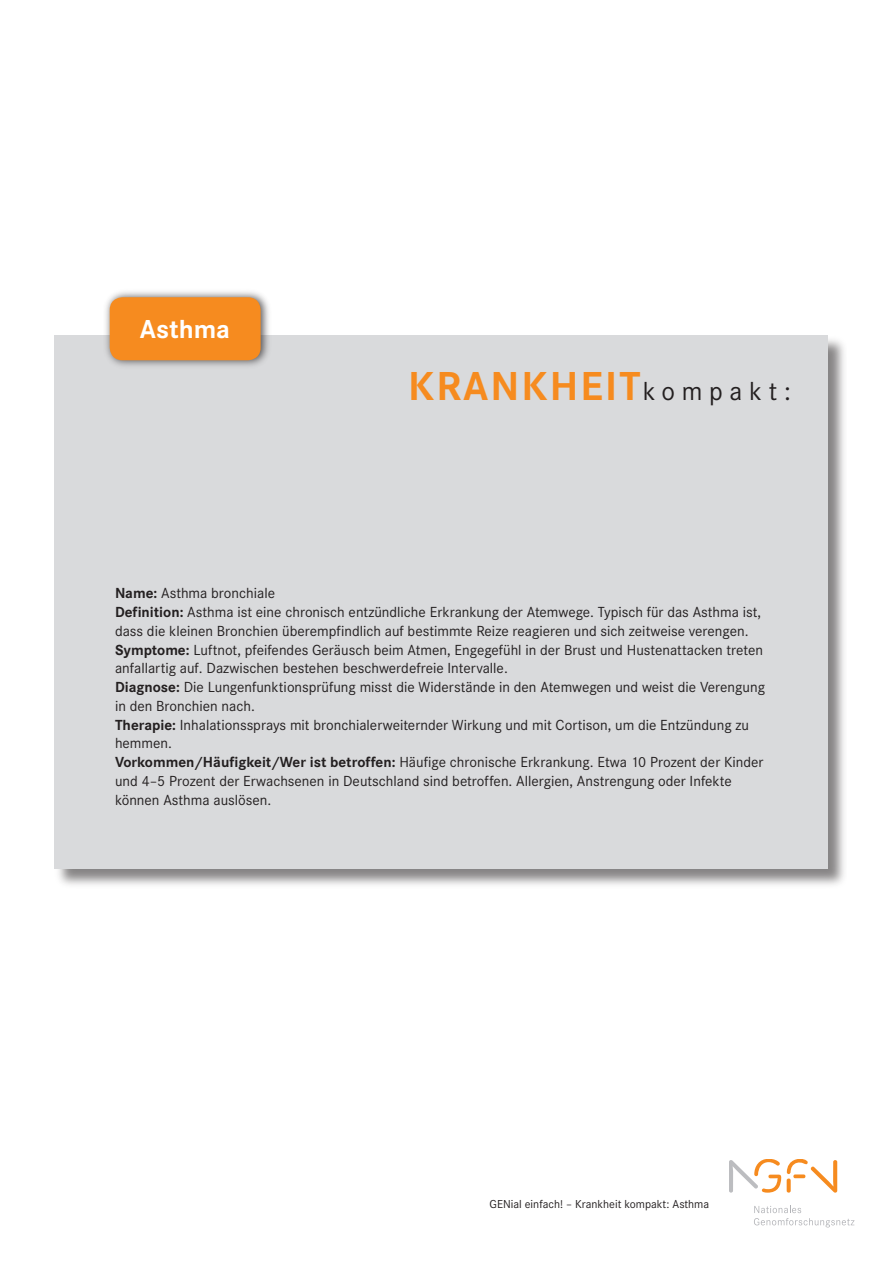
<style>
.page{position:relative;width:893px;height:1263px;background:#fff}
.page>*{position:absolute;margin:0;border:0;box-sizing:border-box;transform-origin:0 0}
.t1{font:700 42px "Corporate S";letter-spacing:.05em;color:#f68b1f}
.t2{font:700 27px "Corporate S";color:#fff}
.t3{font:15.15px/18.8px "Corporate S";color:#231f20}
.t4{font:12px "Corporate S";color:#231f20}
.s1{font-weight:400;font-size:27px;color:#231f20}
.s2{font-weight:700}
</style>
<div class="page">
<svg style="left:729px;top:1159px;width:52px;height:34px"></svg>
<svg style="left:787px;top:1159px;width:50px;height:34px"></svg>
<svg style="left:754px;top:1206px;width:100px;height:21px"></svg>
<div style="left:54px;top:336px;width:793px;height:553px;background:#231f20;opacity:.55"></div>
<div style="left:54px;top:335px;width:773px;height:533px;background:#d9dadc"></div>
<div style="left:103px;top:289px;width:168px;height:82px;background:#231f20;opacity:.75"></div>
<div style="left:110px;top:297px;width:151px;height:63px;background:#f68b1f;border-radius:13px"></div>
<h2 class="t2" style="left:140px;top:314px;width:92px">Asthma</h2>
<h1 class="t1" style="left:408px;top:362px;width:385px">KRANKHEIT<span class="s1">k o m p a k t :</span></h1>
<p class="t3" style="left:115px;top:584px;width:652px"><span class="s2">Name:</span> Asthma bronchiale<br><span class="s2">Definition:</span> Asthma ist eine chronisch entzündliche Erkrankung der Atemwege. Typisch für das Asthma ist, dass die kleinen Bronchien überempfindlich auf bestimmte Reize reagieren und sich zeitweise verengen.<br><span class="s2">Symptome:</span> Luftnot, pfeifendes Geräusch beim Atmen, Engegefühl in der Brust und Hustenattacken treten anfallartig auf. Dazwischen bestehen beschwerdefreie Intervalle.<br><span class="s2">Diagnose:</span> Die Lungenfunktionsprüfung misst die Widerstände in den Atemwegen und weist die Verengung in den Bronchien nach.<br><span class="s2">Therapie:</span> Inhalationssprays mit bronchialerweiternder Wirkung und mit Cortison, um die Entzündung zu hemmen.<br><span class="s2">Vorkommen/Häufigkeit/Wer ist betroffen:</span> Häufige chronische Erkrankung. Etwa 10 Prozent der Kinder und 4–5 Prozent der Erwachsenen in Deutschland sind betroffen. Allergien, Anstrengung oder Infekte können Asthma auslösen.</p>
<p class="t4" style="left:490px;top:1197px;width:221px">GENial einfach! – Krankheit kompakt: Asthma</p>
</div>
